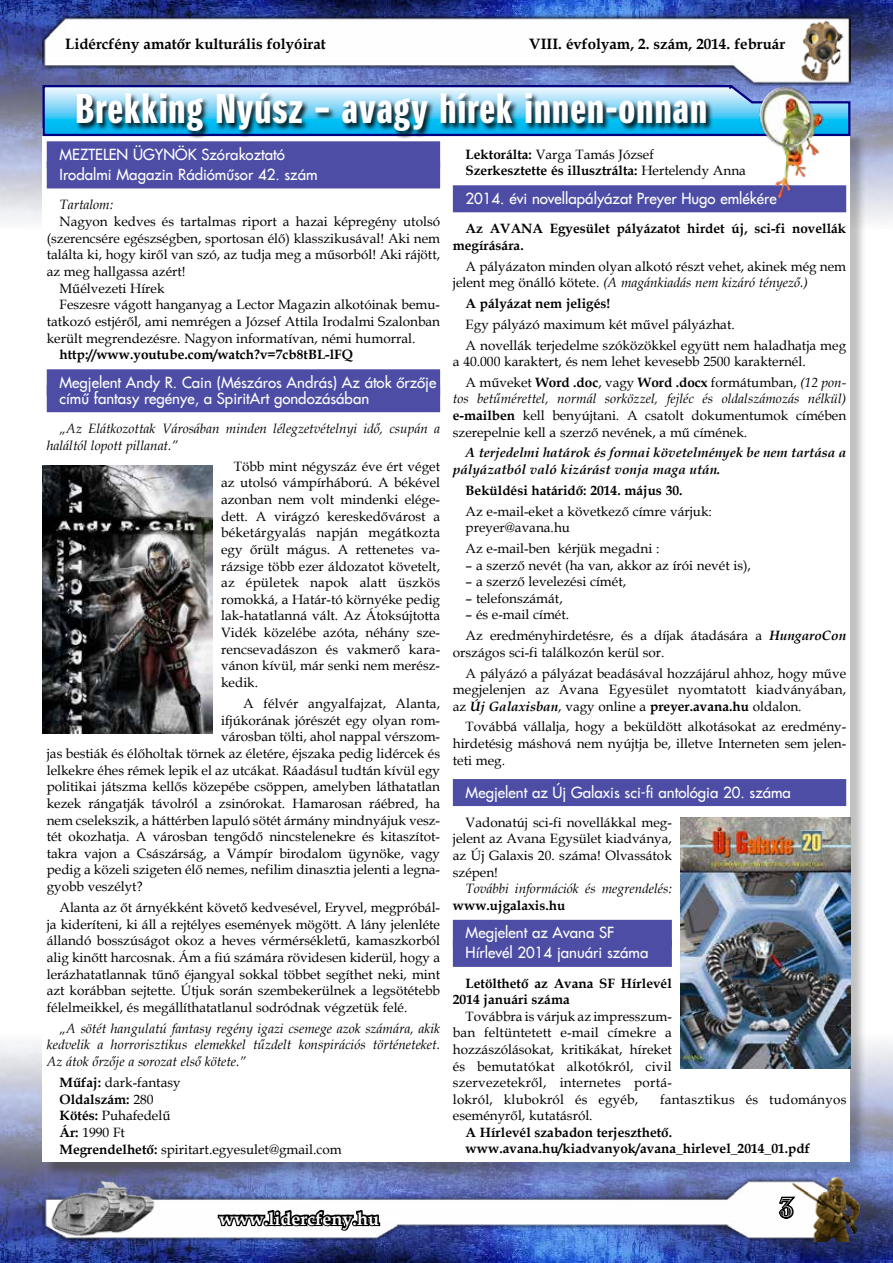
<style>
.page{position:relative;width:893px;height:1263px;background:#fff}
.page>*{position:absolute;margin:0;border:0;box-sizing:border-box;transform-origin:0 0}
.t1{font:40.5px "Suzuki CE Headline";letter-spacing:.025em;color:#fff}
.t2{font:27px "Casper Open Face";color:#fff}
.t3{font:700 18px "Book Antiqua";color:#fff}
.t4{font:15px/20.1px "Fujiyama 2";color:#fff}
.t5{font:700 15px "Book Antiqua";color:#000}
.t6{font:13.5px/16.6px "Book Antiqua";color:#000}
.t7{font:700 13.5px/16.5px "Book Antiqua";color:#000}
.t8{font:italic 13.5px/16.6px "Book Antiqua";color:#000}
.t9{font:italic 700 13.5px/16.5px "Book Antiqua";color:#000}
.s1{font-weight:700}
.s2{font-weight:400}
.s3{font-style:italic}
.s4{font-weight:700;font-style:italic}
</style>
<div class="page">
<img style="left:0;top:0;width:893px;height:222px">
<img style="left:0;top:1042px;width:893px;height:221px">
<img style="left:43px;top:15px;width:807px;height:69px">
<img style="left:43px;top:1178px;width:816px;height:64px">
<svg style="left:216px;top:1205px;width:166px;height:30px"></svg>
<svg style="left:774px;top:1195px;width:25px;height:28px"></svg>
<div style="left:44px;top:131px;width:823px;height:1047px;background:#000;opacity:.25"></div>
<div style="left:43px;top:129px;width:807px;height:1033px;background:#fff"></div>
<div style="left:47px;top:141px;width:393px;height:27px;background:#4d4da6"></div>
<div style="left:47px;top:161px;width:393px;height:27px;background:#4d4da6"></div>
<div style="left:47px;top:369px;width:393px;height:27px;background:#4d4da6"></div>
<div style="left:47px;top:385px;width:393px;height:27px;background:#4d4da6"></div>
<div style="left:453px;top:185px;width:393px;height:27px;background:#4d4da6"></div>
<div style="left:453px;top:779px;width:393px;height:27px;background:#4d4da6"></div>
<div style="left:453px;top:920px;width:219px;height:27px;background:#4d4da6"></div>
<div style="left:453px;top:940px;width:219px;height:27px;background:#4d4da6"></div>
<svg style="left:41px;top:84px;width:811px;height:53px;background:#7aa9da"></svg>
<div style="left:75px;top:93px;width:638px;height:46px;background:#000;opacity:.9"></div>
<img style="left:753px;top:86px;width:76px;height:113px">
<img style="left:680px;top:817px;width:170px;height:252px">
<img style="left:43px;top:465px;width:170px;height:268px">
<p class="t5" style="left:65px;top:33px;width:262px">Lidércfény amatőr kulturális folyóirat</p>
<p class="t5" style="left:529px;top:33px;width:258px">VIII. évfolyam, 2. szám, 2014. február</p>
<h1 class="t1" style="left:75px;top:86px;width:633px">Brekking Nyúsz – avagy hírek innen-onnan</h1>
<p class="t4" style="left:60px;top:143px;width:260px">MEZTELEN ÜGYNÖK Szórakoztató<br>Irodalmi Magazin Rádióműsor 42. szám</p>
<p class="t8" style="left:60px;top:196px;width:55px">Tartalom:</p>
<p class="t6" style="left:60px;top:213px;width:382px">Nagyon kedves és tartalmas riport a hazai képregény utolsó</p>
<p class="t6" style="left:47px;top:229px;width:395px">(szerencsére egészségben, sportosan élő) klasszikusával! Aki nem</p>
<p class="t6" style="left:47px;top:246px;width:395px">találta ki, hogy kiről van szó, az tudja meg a műsorból! Aki rájött,</p>
<p class="t6" style="left:47px;top:263px;width:140px">az meg hallgassa azért!</p>
<p class="t6" style="left:60px;top:279px;width:107px">Műélvezeti Hírek</p>
<p class="t6" style="left:60px;top:296px;width:382px">Feszesre vágott hanganyag a Lector Magazin alkotóinak bemu-</p>
<p class="t6" style="left:47px;top:313px;width:395px">tatkozó estjéről, ami nemrégen a József Attila Irodalmi Szalonban</p>
<p class="t6" style="left:47px;top:329px;width:370px">került megrendezésre. Nagyon informatívan, némi humorral.</p>
<p class="t7" style="left:60px;top:346px;width:295px">http://www.youtube.com/watch?v=7cb8tBL-lFQ</p>
<p class="t4" style="left:60px;top:373px;width:378px;line-height:15.9px">Megjelent Andy R. Cain (Mészáros András) Az átok őrzője című fantasy regénye, a SpiritArt gondozásában</p>
<p class="t8" style="left:47px;top:420px;width:395px;text-indent:13px">„Az Elátkozottak Városában minden lélegzetvételnyi idő, csupán a haláltól lopott pillanat.”</p>
<p class="t6" style="left:221px;top:457px;width:221px;text-align:justify;text-indent:13px">Több mint négyszáz éve ért véget az utolsó vámpírháború. A békével azonban nem volt mindenki elége&shy;dett. A virágzó kereskedővárost a béketárgyalás napján megátkozta egy őrült mágus. A rettenetes va&shy;rázsige több ezer áldozatot követelt, az épületek napok alatt üszkös romokká, a Határ-tó környéke pedig lak-hatatlanná vált. Az Átoksújtotta Vidék közelébe azóta, néhány sze&shy;rencsevadászon és vakmerő kara&shy;vánon kívül, már senki nem merész&shy;kedik.</p>
<p class="t6" style="left:243px;top:695px;width:198px">A félvér angyalfajzat, Alanta,</p>
<p class="t6" style="left:221px;top:711px;width:220px">ifjúkorának jórészét egy olyan rom-</p>
<p class="t6" style="left:221px;top:728px;width:220px">városban tölti, ahol nappal vérszom-</p>
<p class="t6" style="left:47px;top:745px;width:395px">jas bestiák és élőholtak törnek az életére, éjszaka pedig lidércek és</p>
<p class="t6" style="left:47px;top:761px;width:395px">lelkekre éhes rémek lepik el az utcákat. Ráadásul tudtán kívül egy</p>
<p class="t6" style="left:47px;top:778px;width:395px">politikai játszma kellős közepébe csöppen, amelyben láthatatlan</p>
<p class="t6" style="left:47px;top:795px;width:395px">kezek rángatják távolról a zsinórokat. Hamarosan ráébred, ha</p>
<p class="t6" style="left:47px;top:811px;width:395px">nem cselekszik, a háttérben lapuló sötét ármány mindnyájuk vesz-</p>
<p class="t6" style="left:47px;top:828px;width:395px">tét okozhatja. A városban tengődő nincstelenekre és kitaszítot-</p>
<p class="t6" style="left:47px;top:844px;width:395px">takra vajon a Császárság, a Vámpír birodalom ügynöke, vagy</p>
<p class="t6" style="left:47px;top:861px;width:395px">pedig a közeli szigeten élő nemes, nefilim dinasztia jelenti a legna-</p>
<p class="t6" style="left:47px;top:878px;width:97px">gyobb veszélyt?</p>
<p class="t6" style="left:47px;top:899px;width:395px;text-align:justify;text-indent:13px">Alanta az őt árnyékként követő kedvesével, Eryvel, megpróbál&shy;ja kideríteni, ki áll a rejtélyes események mögött. A lány jelenléte állandó bosszúságot okoz a heves vérmérsékletű, kamaszkorból alig kinőtt harcosnak. Ám a fiú számára rövidesen kiderül, hogy a lerázhatatlannak tűnő éjangyal sokkal többet segíthet neki, mint azt korábban sejtette. Útjuk során szembekerülnek a legsötétebb félelmeikkel, és megállíthatatlanul sodródnak végzetük felé.</p>
<p class="t8" style="left:47px;top:1019px;width:395px;text-align:justify;text-indent:13px">„A sötét hangulatú fantasy regény igazi csemege azok számára, akik kedvelik a horrorisztikus elemekkel tűzdelt konspirációs történeteket.<br>Az átok őrzője a sorozat első kötete.”</p>
<p class="t6" style="left:60px;top:1074px;width:284px"><span class="s1">Műfaj:</span> dark-fantasy<br><span class="s1">Oldalszám:</span> 280<br><span class="s1">Kötés:</span> Puhafedelű<br><span class="s1">Ár:</span> 1990 Ft<br><span class="s1">Megrendelhető:</span> spiritart.egyesulet@gmail.com</p>
<p class="t7" style="left:466px;top:146px;width:282px">Lektorálta: <span class="s2">Varga Tamás József<br></span>Szerkesztette és illusztrálta: <span class="s2">Hertelendy Anna</span></p>
<p class="t4" style="left:466px;top:187px;width:313px">2014. évi novellapályázat Preyer Hugo emlékére</p>
<p class="t7" style="left:453px;top:220px;width:395px;text-indent:13px">Az AVANA Egyesület pályázatot hirdet új, sci-fi novellák megírására.</p>
<p class="t6" style="left:453px;top:257px;width:395px;text-indent:13px">A pályázaton minden olyan alkotó részt vehet, akinek még nem jelent meg önálló kötete. <span class="s3">(A magánkiadás nem kizáró tényező.)</span></p>
<p class="t7" style="left:466px;top:295px;width:146px">A pályázat nem jeligés!</p>
<p class="t6" style="left:466px;top:313px;width:382px;line-height:20.9px">Egy pályázó maximum két művel pályázhat.<br>A novellák terjedelme szóközökkel együtt nem haladhatja meg</p>
<p class="t6" style="left:466px;top:351px;width:382px;line-height:20.9px;text-indent:-13px">a 40.000 karaktert, és nem lehet kevesebb 2500 karakternél.<br>A műveket <span class="s1">Word .doc</span>, vagy <span class="s1">Word .docx</span> formátumban, <span class="s3">(12 pon-</span></p>
<p class="t6" style="left:453px;top:390px;width:395px;text-align:justify"><span class="s3">tos betűmérettel, normál sorközzel, fejléc és oldalszámozás nélkül) </span><span class="s1">e-mailben</span> kell benyújtani. A csatolt dokumentumok címében szerepelnie kell a szerző nevének, a mű címének.</p>
<p class="t9" style="left:453px;top:444px;width:395px;text-indent:13px">A terjedelmi határok és formai követelmények be nem tartása a pályázatból való kizárást vonja maga után.</p>
<p class="t7" style="left:466px;top:482px;width:218px">Beküldési határidő: 2014. május 30.</p>
<p class="t6" style="left:466px;top:502px;width:248px">Az e-mail-eket a következő címre várjuk: preyer@avana.hu</p>
<p class="t6" style="left:466px;top:540px;width:195px">Az e-mail-ben kérjük megadni :</p>
<p class="t6" style="left:466px;top:556px;width:287px">– a szerző nevét (ha van, akkor az írói nevét is),</p>
<p class="t6" style="left:466px;top:573px;width:162px">– a szerző levelezési címét,</p>
<p class="t6" style="left:466px;top:589px;width:99px">– telefonszámát,</p>
<p class="t6" style="left:466px;top:604px;width:382px;line-height:20.9px">– és e-mail címét.<br>Az eredményhirdetésre, és a díjak átadására a <span class="s4">HungaroCon</span></p>
<p class="t6" style="left:466px;top:641px;width:382px;line-height:20.9px;text-indent:-13px">országos sci-fi találkozón kerül sor.<br>A pályázó a pályázat beadásával hozzájárul ahhoz, hogy műve</p>
<p class="t6" style="left:453px;top:681px;width:395px">megjelenjen az Avana Egyesület nyomtatott kiadványában, az <span class="s4">Új Galaxisban</span>, vagy online a <span class="s1">preyer.avana.hu</span> oldalon.</p>
<p class="t6" style="left:453px;top:718px;width:395px;text-align:justify;text-indent:13px">Továbbá vállalja, hogy a beküldött alkotásokat az eredmény&shy;hirdetésig máshová nem nyújtja be, illetve Interneten sem jelen&shy;teti meg.</p>
<p class="t4" style="left:466px;top:781px;width:327px">Megjelent az Új Galaxis sci-fi antológia 20. száma</p>
<p class="t6" style="left:453px;top:814px;width:220px;text-align:justify;text-indent:13px">Vadonatúj sci-fi novellákkal meg&shy;jelent az Avana Egysület kiadványa, az Új Galaxis 20. száma! Olvassátok szépen!</p>
<p class="t8" style="left:466px;top:880px;width:208px">További információk és megrendelés:</p>
<p class="t7" style="left:453px;top:897px;width:114px">www.ujgalaxis.hu</p>
<p class="t4" style="left:466px;top:922px;width:184px">Megjelent az Avana SF<br>Hírlevél 2014 januári száma</p>
<p class="t7" style="left:453px;top:975px;width:220px;text-indent:13px">Letölthető az Avana SF Hírlevél<br>2014 januári száma</p>
<p class="t6" style="left:453px;top:1008px;width:221px;text-align:justify;text-indent:13px">Továbbra is várjuk az impresszum&shy;ban feltüntetett e-mail címekre a hozzászólásokat, kritikákat, híreket és bemutatókat alkotókról, civil szervezetekről, internetes portá&shy;lokról, klubokról és egyéb,</p>
<p class="t6" style="left:660px;top:1090px;width:188px">fantasztikus és tudományos</p>
<p class="t6" style="left:453px;top:1107px;width:141px">eseményről, kutatásról.</p>
<p class="t7" style="left:466px;top:1124px;width:346px">A Hírlevél szabadon terjeszthető. www.avana.hu/kiadvanyok/avana_hirlevel_2014_01.pdf</p>
<h3 class="t3" style="left:219px;top:1206px;width:161px">www.lidercfeny.hu</h3>
<h2 class="t2" style="left:779px;top:1192px;width:16px">3</h2>
</div>
